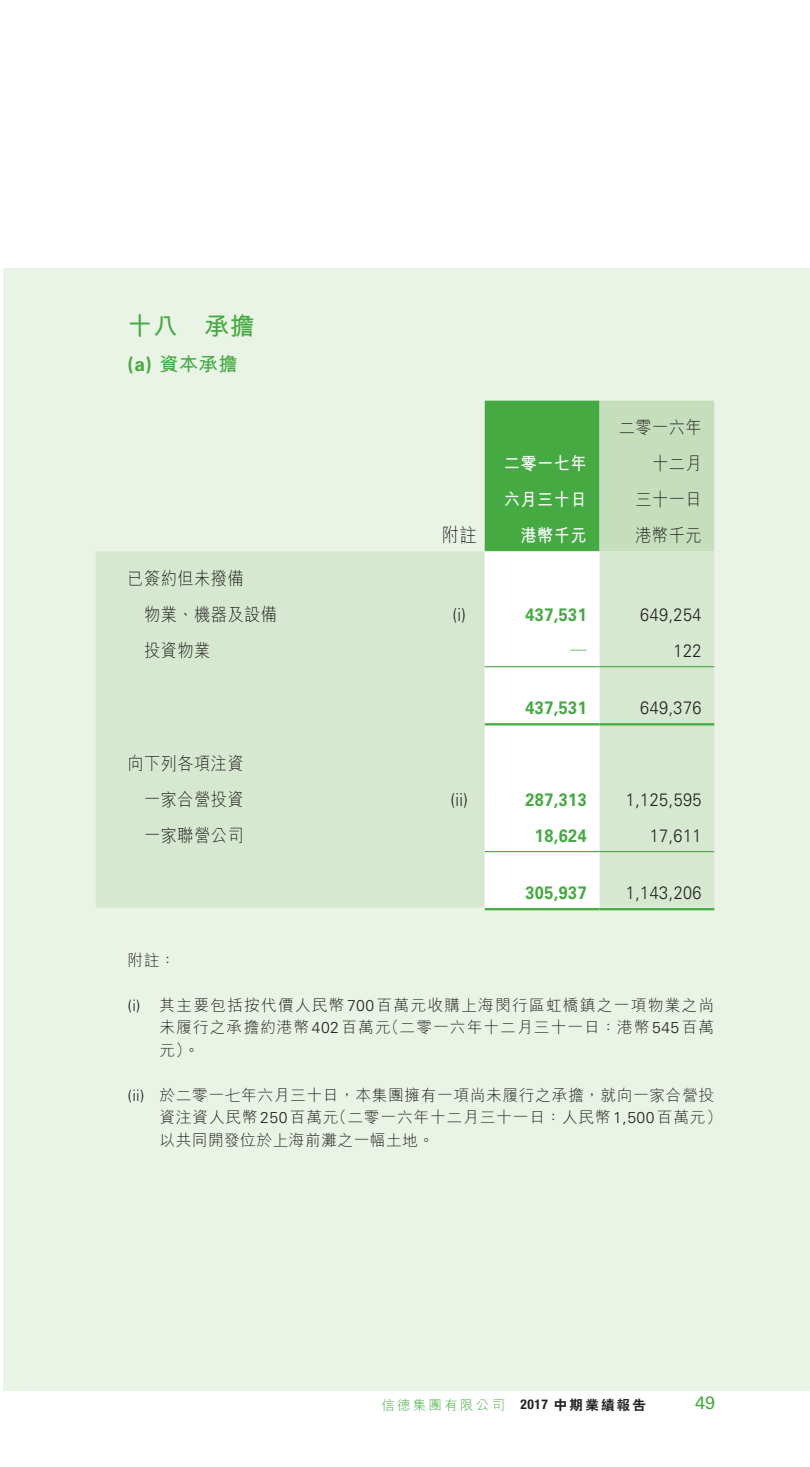
<style>
.page{position:relative;width:810px;height:1467px;background:#fff}
.page>*{position:absolute;margin:0;border:0;box-sizing:border-box;transform-origin:0 0}
._3__標題{font:700 24.75px "M Hei HK";color:#46aa42}
._1__內文{font:700 19.12px "M Hei HK";color:#46aa42}
._1__內文-2{font:300 19.12px "M Hei HK";color:#231f20;scale:.9 1}
._7__表內文{font:300 18px "M Hei HK";letter-spacing:.03em;color:#231f20;scale:.9 1}
._7__表內文-2{font:300 18px "Univers LT Std";letter-spacing:.03em;color:#231f20;scale:.9 1}
._7__表內文-3{font:700 18px "Univers LT Std";letter-spacing:.03em;color:#46aa42;scale:.9 1}
._7__表內文-4{font:700 18px "M Hei HK";letter-spacing:.03em;color:#fff;scale:.9 1}
.t1{font:18px "Univers LT Std";color:#46aa42}
._7__表內文-5{font:700 18px "M Hei HK";color:#46aa42;scale:.9 1}
._2__附註內文{font:300 15.75px/22.5px "M Hei HK";letter-spacing:.05em;color:#231f20;text-align:justify}
.t2{font:300 13.5px "M Hei HK";letter-spacing:.165em;color:#46aa42}
.s1{font-family:"Univers LT Std"}
.s2{font-family:"Helvetica Neue LT Std";font-weight:700;font-stretch:condensed;color:#231f20}
.s3{font-family:"C Hei 2 HK";font-weight:800;color:#231f20}
</style>
<div class="page">
<div style="left:3px;top:268px;width:807px;height:1122px;background:#eaf4e6"></div>
<div style="left:96px;top:551px;width:389px;height:357px;background:#d6e8d0"></div>
<svg style="left:485px;top:401px;width:229px;height:507px;background:#cce5c8"></svg>
<hr style="left:485px;top:666px;width:115px;height:1px;background:#46aa42">
<hr style="left:600px;top:666px;width:114px;height:1px;background:#46aa42">
<hr style="left:485px;top:723px;width:115px;height:2px;background:#46aa42">
<hr style="left:600px;top:723px;width:114px;height:2px;background:#46aa42">
<hr style="left:485px;top:851px;width:115px;height:1px;background:#46aa42">
<hr style="left:600px;top:851px;width:114px;height:1px;background:#46aa42">
<hr style="left:485px;top:908px;width:115px;height:2px;background:#46aa42">
<hr style="left:600px;top:908px;width:114px;height:2px;background:#46aa42">
<p class="_3__標題" style="left:128px;top:308px;width:128px">十八 承擔</p>
<p class="_1__內文" style="left:128px;top:350px;width:112px"><span class="s1">(a)</span> 資本承擔</p>
<p class="_7__表內文" style="left:619px;top:419px;width:94px">二零一六年</p>
<p class="_7__表內文-4" style="left:504px;top:451px;width:94px">二零一七年</p>
<p class="_7__表內文" style="left:652px;top:455px;width:57px">十二月</p>
<p class="_7__表內文-4" style="left:504px;top:487px;width:94px">六月三十日</p>
<p class="_7__表內文" style="left:635px;top:491px;width:75px">三十一日</p>
<p class="_1__內文-2" style="left:442px;top:525px;width:40px">附註</p>
<p class="_7__表內文-4" style="left:521px;top:523px;width:75px">港幣千元</p>
<p class="_7__表內文" style="left:635px;top:527px;width:75px">港幣千元</p>
<p class="_7__表內文" style="left:128px;top:569px;width:131px">已簽約但未撥備</p>
<p class="_7__表內文" style="left:144px;top:605px;width:149px">物業、機器及設備</p>
<p class="_7__表內文-2" style="left:452px;top:604px;width:17px">(i)</p>
<p class="_7__表內文-3" style="left:526px;top:604px;width:70px">437,531</p>
<p class="_7__表內文-2" style="left:640px;top:604px;width:70px">649,254</p>
<p class="_7__表內文" style="left:144px;top:641px;width:75px">投資物業</p>
<p class="_7__表內文-5" style="left:571px;top:637px;width:19px">—</p>
<p class="_7__表內文-2" style="left:674px;top:640px;width:33px">122</p>
<p class="_7__表內文-3" style="left:526px;top:697px;width:70px">437,531</p>
<p class="_7__表內文-2" style="left:640px;top:696px;width:70px">649,376</p>
<p class="_7__表內文" style="left:128px;top:754px;width:131px">向下列各項注資</p>
<p class="_7__表內文" style="left:144px;top:790px;width:112px">一家合營投資</p>
<p class="_7__表內文-2" style="left:450px;top:789px;width:21px">(ii)</p>
<p class="_7__表內文-3" style="left:526px;top:789px;width:70px">287,313</p>
<p class="_7__表內文-2" style="left:626px;top:789px;width:86px">1,125,595</p>
<p class="_7__表內文" style="left:144px;top:826px;width:112px">一家聯營公司</p>
<p class="_7__表內文-3" style="left:535px;top:825px;width:59px">18,624</p>
<p class="_7__表內文-2" style="left:650px;top:825px;width:59px">17,611</p>
<p class="_7__表內文-3" style="left:526px;top:882px;width:70px">305,937</p>
<p class="_7__表內文-2" style="left:626px;top:881px;width:86px">1,143,206</p>
<p class="_2__附註內文" style="left:128px;top:949px;width:50px">附註：</p>
<p class="_2__附註內文" style="left:159px;top:994px;width:556px;text-indent:-32px"><span class="s1">(i)</span> 其主要包括按代價人民幣<span class="s1">700</span>百萬元收購上海閔行區虹橋鎮之一項物業之尚未履行之承擔約港幣<span class="s1">402</span>百萬元（二零一六年十二月三十一日：港幣<span class="s1">545</span>百萬元）。</p>
<p class="_2__附註內文" style="left:159px;top:1084px;width:564px;text-align:left;text-indent:-32px"><span class="s1">(ii)</span> 於二零一七年六月三十日，本集團擁有一項尚未履行之承擔，就向一家合營投資注資人民幣<span class="s1">250</span>百萬元（二零一六年十二月三十一日：人民幣<span class="s1">1,500</span>百萬元）以共同開發位於上海前灘之一幅土地。</p>
<p class="t2" style="left:381px;top:1398px;width:266px">信德集團有限公司 <span class="s2">2017</span> <span class="s3">中期業績報告</span></p>
<p class="t1" style="left:695px;top:1392px;width:22px">49</p>
</div>
